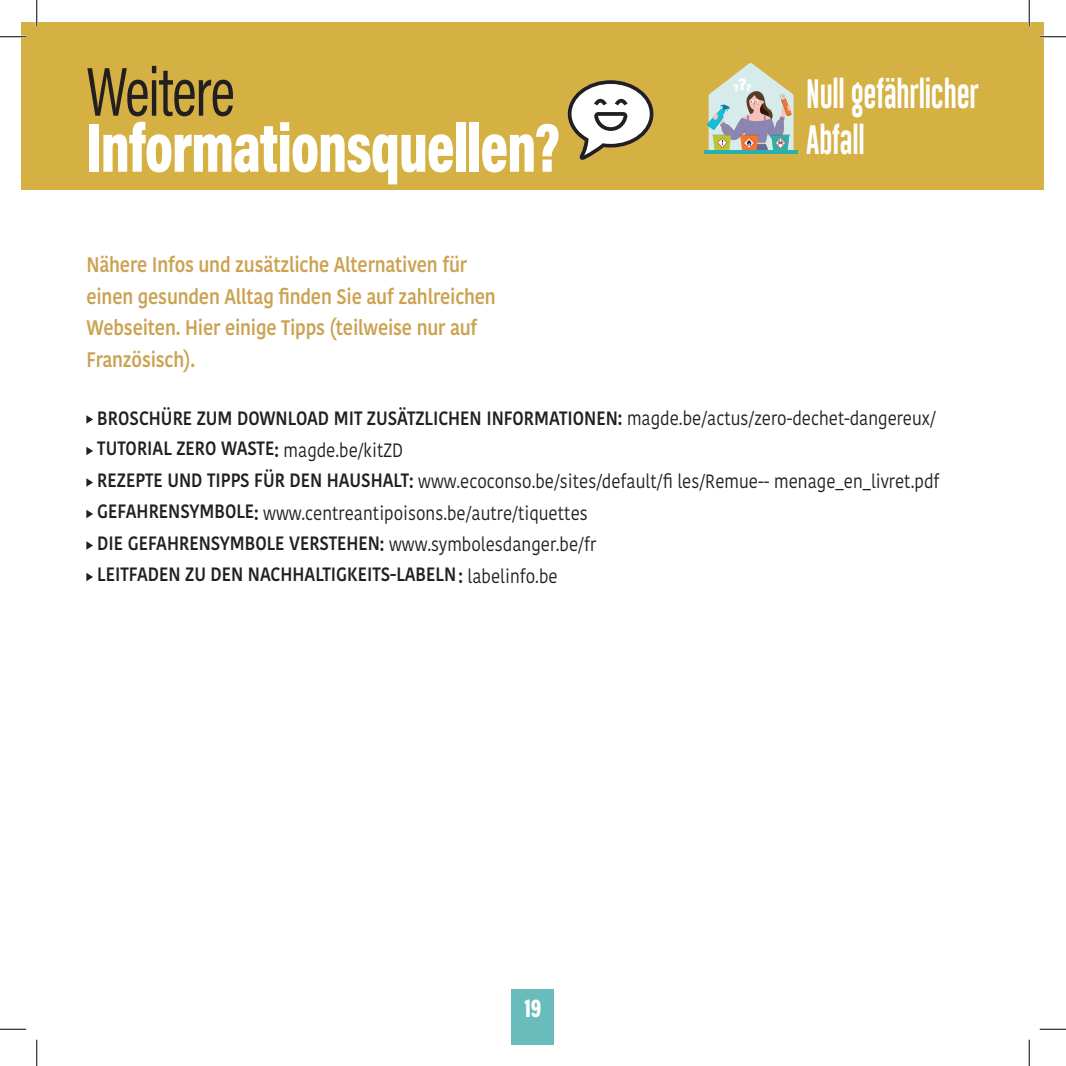
<style>
.page{position:relative;width:1066px;height:1066px;background:#fff}
.page>*{position:absolute;margin:0;border:0;box-sizing:border-box;transform-origin:0 0}
.t1{font:900 70px "Acumin Pro Cond";letter-spacing:-.015em;color:#fff;scale:.86 1}
.t2{font:70px "Acumin Pro Cond";letter-spacing:-.02em;color:#231f20;scale:.86 1}
.t3{font:29.93px/45.5px "Gobold Lowplus";letter-spacing:-.01em;color:#fff;scale:.87 1}
.t4{font:900 26.25px "Acumin Pro Cond";color:#fff;scale:.86 1}
.t5{font:600 21px/31.5px "Kohinoor Bangla";letter-spacing:-.01em;color:#cba251;scale:.87 1}
.t6{font:600 19.25px/29.8px "Kohinoor Bangla";color:#231f20;scale:.88 1}
.t7{font:19.25px/31.5px "Kohinoor Bangla";color:#231f20;scale:.88 1}
.t8{font:16.45px "Chunk Five";color:#fff}
.s1{font-weight:400}
.s2{font-weight:600}
</style>
<div class="page">
<div style="left:22px;top:22px;width:15px;height:167px;background:#d5b042"></div>
<div style="left:37px;top:22px;width:1007px;height:167px;background:#d5b042"></div>
<div style="left:512px;top:989px;width:42px;height:55px;background:#68bdbc"></div>
<hr style="left:704px;top:150px;width:94px;height:4px;background:#2ab0ae">
<svg style="left:86px;top:415px;width:7px;height:9px"></svg>
<svg style="left:86px;top:447px;width:7px;height:8px"></svg>
<svg style="left:86px;top:478px;width:7px;height:9px"></svg>
<svg style="left:86px;top:510px;width:7px;height:8px"></svg>
<svg style="left:86px;top:541px;width:7px;height:9px"></svg>
<svg style="left:86px;top:573px;width:7px;height:8px"></svg>
<svg style="left:568px;top:80px;width:85px;height:80px"></svg>
<hr style="left:0;top:36px;width:26px;height:2px;background:#fff">
<hr style="left:1039px;top:36px;width:27px;height:2px;background:#fff">
<hr style="left:36px;top:0;width:2px;height:26px;background:#fff">
<hr style="left:1028px;top:0;width:2px;height:26px;background:#fff">
<svg style="left:0;top:36px;width:26px;height:1px"></svg>
<svg style="left:1039px;top:36px;width:27px;height:1px"></svg>
<svg style="left:0;top:1029px;width:26px;height:1px"></svg>
<svg style="left:1039px;top:1029px;width:27px;height:1px"></svg>
<svg style="left:36px;top:0;width:1px;height:26px"></svg>
<svg style="left:36px;top:1039px;width:1px;height:27px"></svg>
<svg style="left:1029px;top:0;width:1px;height:26px"></svg>
<svg style="left:1029px;top:1039px;width:1px;height:27px"></svg>
<img style="left:707px;top:63px;width:86px;height:87px">
<h1 class="t2" style="left:86px;top:46px;width:174px">Weitere</h1>
<h1 class="t1" style="left:86px;top:102px;width:552px">Informationsquellen?</h1>
<p class="t5" style="left:86px;top:248px;width:472px">Nähere Infos und zusätzliche Alternativen für einen gesunden Alltag finden Sie auf zahlreichen Webseiten. Hier einige Tipps (teilweise nur auf Französisch).</p>
<p class="t8" style="left:738px;top:74px;width:10px">?</p>
<h2 class="t3" style="left:806px;top:73px;width:200px">Null gefährlicher<br>Abfall</h2>
<p class="t6" style="left:97px;top:403px;width:954px">BROSCHÜRE ZUM DOWNLOAD MIT ZUSÄTZLICHEN INFORMATIONEN: <span class="s1">magde.be/actus/zero-dechet-dangereux/<br></span>TUTORIAL ZERO WASTE: <span class="s1">magde.be/kitZD</span></p>
<p class="t7" style="left:97px;top:465px;width:958px"><span class="s2">REZEPTE UND TIPPS FÜR DEN HAUSHALT:</span> www.ecoconso.be/sites/default/fi les/Remue-- menage_en_livret.pdf<br><span class="s2">GEFAHRENSYMBOLE:</span> www.centreantipoisons.be/autre/tiquettes</p>
<p class="t6" style="left:97px;top:526px;width:568px;line-height:31.5px">DIE GEFAHRENSYMBOLE VERSTEHEN: <span class="s1">www.symbolesdanger.be/fr<br></span>LEITFADEN ZU DEN NACHHALTIGKEITS-LABELN: <span class="s1">labelinfo.be</span></p>
<h3 class="t4" style="left:524px;top:991px;width:21px">19</h3>
</div>
